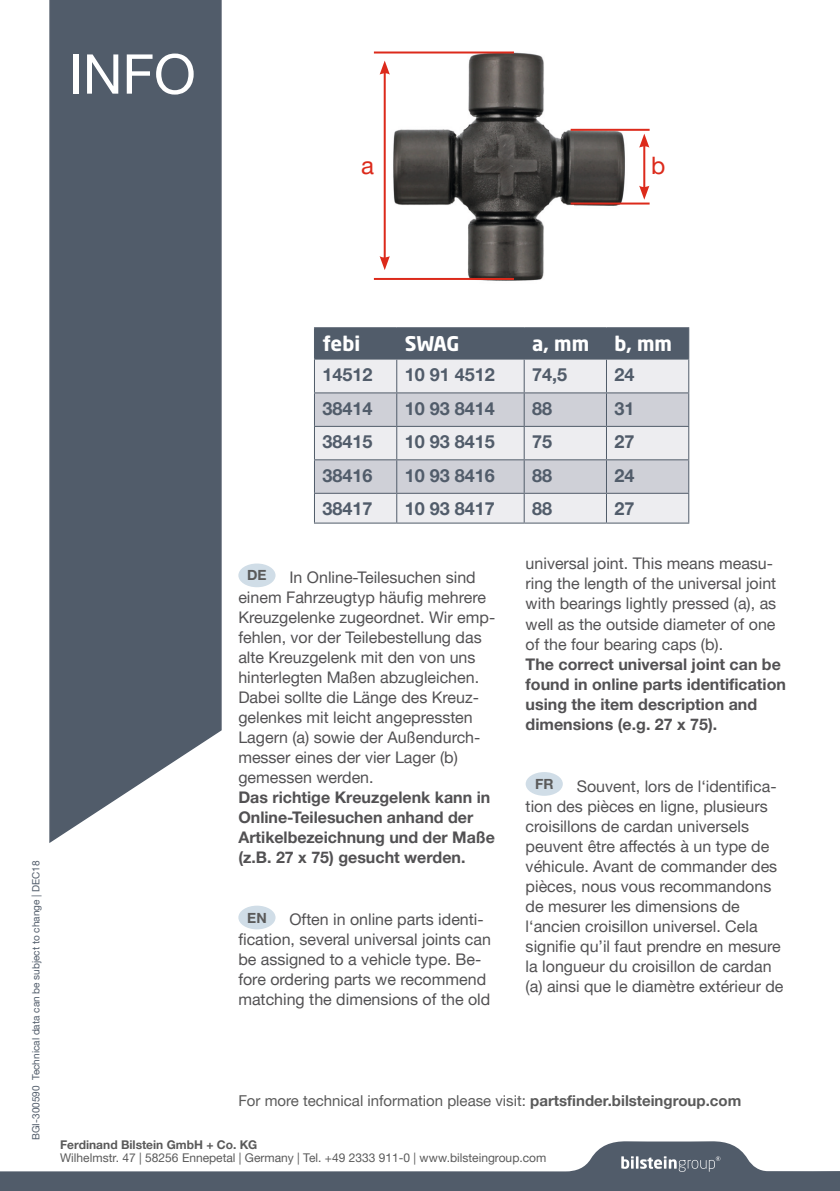
<style>
.page{position:relative;width:840px;height:1191px;background:#fff}
.page>*{position:absolute;margin:0;border:0;box-sizing:border-box;transform-origin:0 0}
.t1{font:54.8px "Helvetica Neue World 55 Roman";color:#fff}
.t2{font:24px "Helvetica Neue World 55 Roman";color:#dc2a1b}
.t3{font:700 20px "Neo Sans Pro";letter-spacing:-.005em;color:#fff}
.t4{font:700 18px "Helvetica Neue World 75";color:#515c6a}
.t5{font:16px/20px "Helvetica Neue World 55 Roman";color:#525153}
.t6{font:700 16px/20px "Helvetica Neue World 75";color:#525153}
.t7{font:15px "Helvetica Neue World 55 Roman";color:#5a5a5a}
.t8{font:700 14px "Helvetica Neue World 75";color:#5a5a5a}
.t9{font:12px "Helvetica Neue World 55 Roman";color:#5a5a5a}
.t10{font:700 12px "Helvetica Neue World 75";color:#5a5a5a}
.t11{font:10px "Helvetica Neue World 55 Roman";color:#515c6a}
.s1{font-family:"Helvetica Neue World 75";font-weight:700}
</style>
<div class="page">
<svg style="left:49px;top:0;width:173px;height:843px;background:#5d6774"></svg>
<svg style="left:0;top:1141px;width:839px;height:50px"></svg>
<svg style="left:621px;top:1156px;width:99px;height:15px"></svg>
<div style="left:238px;top:563px;width:37px;height:24px;background:#d0dde7;border-radius:50%"></div>
<div style="left:238px;top:905px;width:37px;height:24px;background:#d0dde7;border-radius:50%"></div>
<div style="left:525px;top:772px;width:37px;height:24px;background:#d0dde7;border-radius:50%"></div>
<img style="left:379px;top:51px;width:259px;height:230px">
<hr style="left:373px;top:51px;width:140px;height:2px;background:#dc2a1b">
<hr style="left:373px;top:278px;width:140px;height:2px;background:#dc2a1b">
<hr style="left:383px;top:72px;width:2px;height:187px;background:#dc2a1b">
<svg style="left:379px;top:61px;width:10px;height:14px"></svg>
<svg style="left:379px;top:256px;width:10px;height:14px"></svg>
<hr style="left:570px;top:129px;width:79px;height:2px;background:#dc2a1b">
<hr style="left:570px;top:202px;width:79px;height:2px;background:#dc2a1b">
<hr style="left:643px;top:145px;width:2px;height:44px;background:#dc2a1b">
<svg style="left:639px;top:134px;width:10px;height:14px"></svg>
<svg style="left:639px;top:186px;width:10px;height:14px"></svg>
<div style="left:315px;top:328px;width:373px;height:30px;background:#515c6a"></div>
<div style="left:315px;top:359px;width:373px;height:33px;background:#ededf0"></div>
<hr style="left:314px;top:327px;width:82px;height:1px;background:#515c6a">
<hr style="left:314px;top:328px;width:1px;height:30px;background:#515c6a">
<hr style="left:396px;top:327px;width:128px;height:1px;background:#515c6a">
<hr style="left:396px;top:328px;width:1px;height:30px;background:#515c6a">
<hr style="left:524px;top:327px;width:82px;height:1px;background:#515c6a">
<hr style="left:523px;top:328px;width:1px;height:30px;background:#515c6a">
<hr style="left:606px;top:327px;width:83px;height:1px;background:#515c6a">
<hr style="left:605px;top:328px;width:1px;height:30px;background:#515c6a">
<hr style="left:688px;top:328px;width:1px;height:30px;background:#515c6a">
<hr style="left:314px;top:358px;width:82px;height:1px;background:#515c6a">
<hr style="left:314px;top:359px;width:1px;height:33px;background:#515c6a">
<hr style="left:314px;top:392px;width:82px;height:1px;background:#515c6a">
<hr style="left:314px;top:522px;width:82px;height:1px;background:#515c6a">
<hr style="left:396px;top:358px;width:128px;height:1px;background:#515c6a">
<hr style="left:396px;top:359px;width:1px;height:33px;background:#515c6a">
<hr style="left:524px;top:358px;width:82px;height:1px;background:#515c6a">
<hr style="left:523px;top:359px;width:1px;height:33px;background:#515c6a">
<hr style="left:606px;top:358px;width:83px;height:1px;background:#515c6a">
<hr style="left:605px;top:359px;width:1px;height:33px;background:#515c6a">
<hr style="left:688px;top:359px;width:1px;height:33px;background:#515c6a">
<hr style="left:396px;top:392px;width:128px;height:1px;background:#515c6a">
<hr style="left:524px;top:392px;width:82px;height:1px;background:#515c6a">
<hr style="left:606px;top:392px;width:83px;height:1px;background:#515c6a">
<svg style="left:314px;top:393px;width:375px;height:129px;background:#d7d8de"></svg>
<hr style="left:396px;top:522px;width:128px;height:1px;background:#515c6a">
<hr style="left:524px;top:522px;width:82px;height:1px;background:#515c6a">
<hr style="left:606px;top:522px;width:83px;height:1px;background:#515c6a">
<h1 class="t1" style="left:69px;top:43px;width:129px">INFO</h1>
<h2 class="t2" style="left:361px;top:152px;width:14px">a</h2>
<h2 class="t2" style="left:651px;top:152px;width:16px">b</h2>
<p class="t11" style="left:30px;top:1140px;width:281px;rotate:-90deg">BGI-300590 Technical data can be subject to change | DEC18</p>
<p class="t3" style="left:322px;top:331px;width:39px">febi</p>
<p class="t3" style="left:404px;top:331px;width:56px">SWAG</p>
<p class="t3" style="left:532px;top:331px;width:58px">a, mm</p>
<p class="t3" style="left:614px;top:331px;width:59px">b, mm</p>
<p class="t4" style="left:322px;top:364px;width:52px">14512</p>
<p class="t4" style="left:404px;top:364px;width:92px">10 91 4512</p>
<p class="t4" style="left:532px;top:364px;width:37px">74,5</p>
<p class="t4" style="left:614px;top:364px;width:22px">24</p>
<p class="t4" style="left:322px;top:398px;width:52px">38414</p>
<p class="t4" style="left:404px;top:398px;width:92px">10 93 8414</p>
<p class="t4" style="left:532px;top:398px;width:22px">88</p>
<p class="t4" style="left:614px;top:398px;width:22px">31</p>
<p class="t4" style="left:322px;top:431px;width:52px">38415</p>
<p class="t4" style="left:404px;top:431px;width:92px">10 93 8415</p>
<p class="t4" style="left:532px;top:431px;width:22px">75</p>
<p class="t4" style="left:614px;top:431px;width:22px">27</p>
<p class="t4" style="left:322px;top:465px;width:52px">38416</p>
<p class="t4" style="left:404px;top:465px;width:92px">10 93 8416</p>
<p class="t4" style="left:532px;top:465px;width:22px">88</p>
<p class="t4" style="left:614px;top:465px;width:22px">24</p>
<p class="t4" style="left:322px;top:498px;width:52px">38417</p>
<p class="t4" style="left:404px;top:498px;width:92px">10 93 8417</p>
<p class="t4" style="left:532px;top:498px;width:22px">88</p>
<p class="t4" style="left:614px;top:498px;width:22px">27</p>
<p class="t8" style="left:247px;top:567px;width:21px">DE</p>
<p class="t5" style="left:238px;top:567px;width:258px;text-indent:51px">In Online-Teilesuchen sind einem Fahrzeugtyp häufig mehrere<br>Kreuzgelenke zugeordnet. Wir emp&shy;fehlen, vor der Teilebestellung das alte Kreuzgelenk mit den von uns hinterlegten Maßen abzugleichen.<br>Dabei sollte die Länge des Kreuz&shy;gelenkes mit leicht angepressten<br>Lagern (a) sowie der Außendurch&shy;messer eines der vier Lager (b) gemessen werden.</p>
<p class="t6" style="left:238px;top:787px;width:258px">Das richtige Kreuzgelenk kann in<br>Online-Teilesuchen anhand der<br>Artikelbezeichnung und der Maße (z.B. 27 x 75) gesucht werden.</p>
<p class="t8" style="left:247px;top:909px;width:21px">EN</p>
<p class="t5" style="left:238px;top:909px;width:254px;text-indent:51px">Often in online parts identi&shy;fication, several universal joints can be assigned to a vehicle type. Be&shy;fore ordering parts we recommend matching the dimensions of the old</p>
<p class="t5" style="left:525px;top:554px;width:252px">universal joint. This means measu&shy;ring the length of the universal joint with bearings lightly pressed (a), as well as the outside diameter of one of the four bearing caps (b).</p>
<p class="t6" style="left:525px;top:654px;width:262px">The correct universal joint can be found in online parts identification using the item description and dimensions (e.g. 27 x 75).</p>
<p class="t8" style="left:534px;top:776px;width:20px">FR</p>
<p class="t5" style="left:525px;top:776px;width:259px;text-indent:51px">Souvent, lors de l‘identifica&shy;tion des pièces en ligne, plusieurs croisillons de cardan universels peuvent être affectés à un type de véhicule. Avant de commander des pièces, nous vous recommandons de mesurer les dimensions de l‘ancien croisillon universel. Cela signifie qu’il faut prendre en mesure la longueur du croisillon de cardan (a) ainsi que le diamètre extérieur de</p>
<p class="t7" style="left:238px;top:1092px;width:504px">For more technical information please visit: <span class="s1">partsfinder.bilsteingroup.com</span></p>
<p class="t10" style="left:60px;top:1138px;width:198px">Ferdinand Bilstein GmbH + Co. KG</p>
<p class="t9" style="left:60px;top:1151px;width:487px">Wilhelmstr. 47 | 58256 Ennepetal | Germany | Tel. +49 2333 911-0 | www.bilsteingroup.com</p>
</div>
